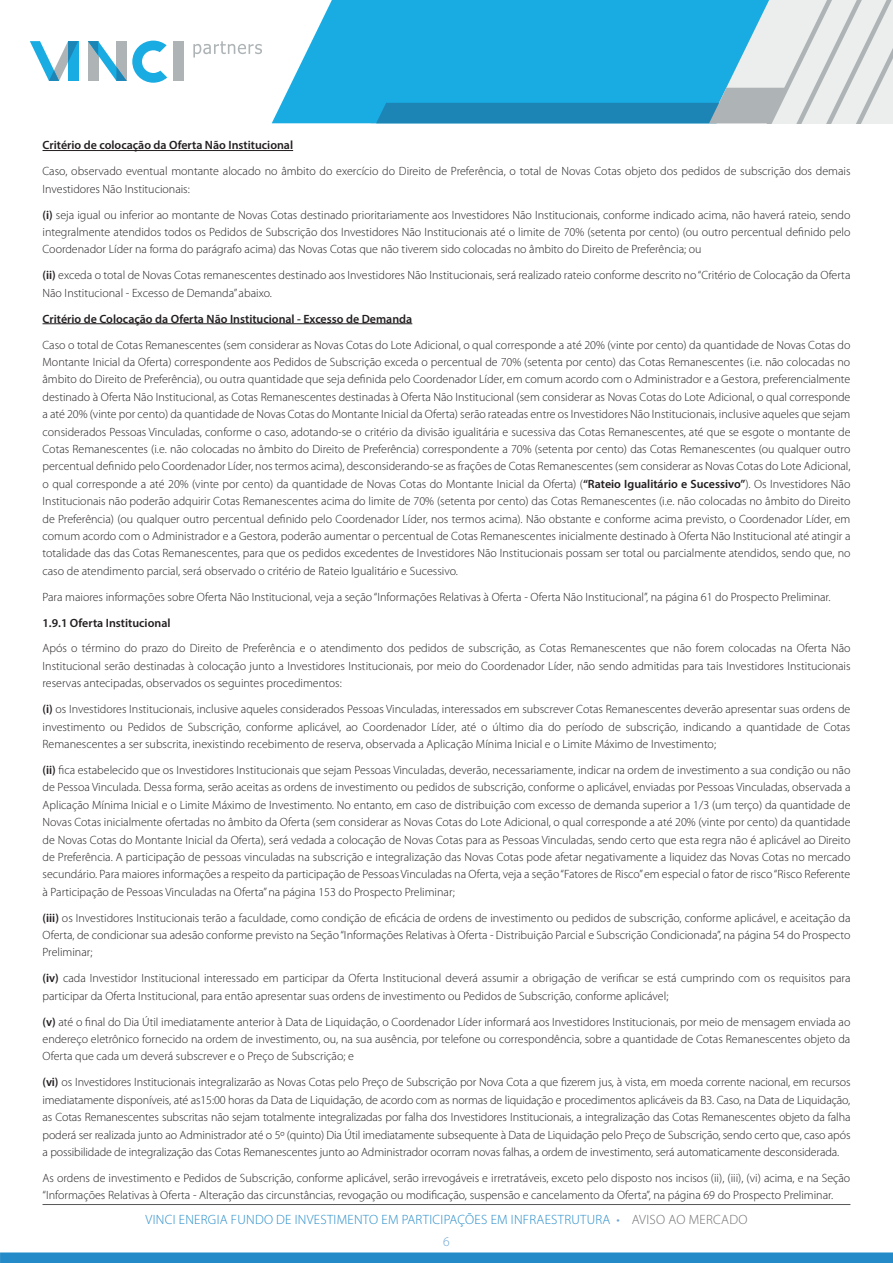
<style>
.page{position:relative;width:893px;height:1263px;background:#fff}
.page>*{position:absolute;margin:0;border:0;box-sizing:border-box;transform-origin:0 0}
.t1{font:300 13.5px/21.8px "Myriad Pro";letter-spacing:.02em;color:#248bc8;text-align:center}
.t2{font:300 12px/17.4px "Myriad Pro";color:#231f20;text-align:justify}
.t3{font:600 12px "Myriad Pro";color:#231f20}
.s1{font-weight:600}
.s2{color:#6fa6d5}
.s3{color:#6c6d70}
</style>
<div class="page">
<div style="left:0;top:1252px;width:893px;height:11px;background:#248bc8"></div>
<hr style="left:43px;top:1204px;width:807px;height:1px;background:#57585a">
<svg style="left:272px;top:0;width:104px;height:123px;fill:#18ace3"></svg>
<svg style="left:376px;top:0;width:516px;height:123px;background:#52b7dd"></svg>
<div style="left:173px;top:41px;width:11px;height:40px;background:#aeb4b6"></div>
<svg style="left:30px;top:41px;width:48px;height:40px"></svg>
<svg style="left:88px;top:41px;width:79px;height:42px"></svg>
<svg style="left:193px;top:41px;width:69px;height:17px"></svg>
<hr style="left:43px;top:150px;width:250px;height:1px;background:#231f20">
<hr style="left:43px;top:323px;width:369px;height:1px;background:#231f20">
<p class="t3" style="left:43px;top:138px;width:252px">Critério de colocação da Oferta Não Institucional</p>
<p class="t2" style="left:43px;top:163px;width:809px">Caso, observado eventual montante alocado no âmbito do exercício do Direito de Preferência, o total de Novas Cotas objeto dos pedidos de subscrição dos demais<br>Investidores Não Institucionais:</p>
<p class="t2" style="left:43px;top:206px;width:809px"><span class="s1">(i)</span> seja igual ou inferior ao montante de Novas Cotas destinado prioritariamente aos Investidores Não Institucionais, conforme indicado acima, não haverá rateio, sendo integralmente atendidos todos os Pedidos de Subscrição dos Investidores Não Institucionais até o limite de 70% (setenta por cento) (ou outro percentual definido pelo Coordenador Líder na forma do parágrafo acima) das Novas Cotas que não tiverem sido colocadas no âmbito do Direito de Preferência; ou</p>
<p class="t2" style="left:43px;top:267px;width:809px"><span class="s1">(ii)</span> exceda o total de Novas Cotas remanescentes destinado aos Investidores Não Institucionais, será realizado rateio conforme descrito no “Critério de Colocação da Oferta<br>Não Institucional - Excesso de Demanda” abaixo.</p>
<p class="t3" style="left:43px;top:311px;width:371px">Critério de Colocação da Oferta Não Institucional - Excesso de Demanda</p>
<p class="t2" style="left:43px;top:336px;width:809px">Caso o total de Cotas Remanescentes (sem considerar as Novas Cotas do Lote Adicional, o qual corresponde a até 20% (vinte por cento) da quantidade de Novas Cotas do Montante Inicial da Oferta) correspondente aos Pedidos de Subscrição exceda o percentual de 70% (setenta por cento) das Cotas Remanescentes (i.e. não colocadas no âmbito do Direito de Preferência), ou outra quantidade que seja definida pelo Coordenador Líder, em comum acordo com o Administrador e a Gestora, preferencialmente destinado à Oferta Não Institucional, as Cotas Remanescentes destinadas à Oferta Não Institucional (sem considerar as Novas Cotas do Lote Adicional, o qual corresponde a até 20% (vinte por cento) da quantidade de Novas Cotas do Montante Inicial da Oferta) serão rateadas entre os Investidores Não Institucionais, inclusive aqueles que sejam considerados Pessoas Vinculadas, conforme o caso, adotando-se o critério da divisão igualitária e sucessiva das Cotas Remanescentes, até que se esgote o montante de Cotas Remanescentes (i.e. não colocadas no âmbito do Direito de Preferência) correspondente a 70% (setenta por cento) das Cotas Remanescentes (ou qualquer outro percentual definido pelo Coordenador Líder, nos termos acima), desconsiderando-se as frações de Cotas Remanescentes (sem considerar as Novas Cotas do Lote Adicional, o qual corresponde a até 20% (vinte por cento) da quantidade de Novas Cotas do Montante Inicial da Oferta) (<span class="s1">“Rateio Igualitário e Sucessivo”</span>). Os Investidores Não Institucionais não poderão adquirir Cotas Remanescentes acima do limite de 70% (setenta por cento) das Cotas Remanescentes (i.e. não colocadas no âmbito do Direito de Preferência) (ou qualquer outro percentual definido pelo Coordenador Líder, nos termos acima). Não obstante e conforme acima previsto, o Coordenador Líder, em comum acordo com o Administrador e a Gestora, poderão aumentar o percentual de Cotas Remanescentes inicialmente destinado à Oferta Não Institucional até atingir a totalidade das das Cotas Remanescentes, para que os pedidos excedentes de Investidores Não Institucionais possam ser total ou parcialmente atendidos, sendo que, no caso de atendimento parcial, será observado o critério de Rateio Igualitário e Sucessivo.</p>
<p class="t2" style="left:43px;top:588px;width:790px">Para maiores informações sobre Oferta Não Institucional, veja a seção “Informações Relativas à Oferta - Oferta Não Institucional”, na página 61 do Prospecto Preliminar.</p>
<p class="t3" style="left:43px;top:615px;width:129px">1.9.1 Oferta Institucional</p>
<p class="t2" style="left:43px;top:640px;width:809px">Após o término do prazo do Direito de Preferência e o atendimento dos pedidos de subscrição, as Cotas Remanescentes que não forem colocadas na Oferta Não Institucional serão destinadas à colocação junto a Investidores Institucionais, por meio do Coordenador Líder, não sendo admitidas para tais Investidores Institucionais reservas antecipadas, observados os seguintes procedimentos:</p>
<p class="t2" style="left:43px;top:701px;width:809px"><span class="s1">(i)</span> os Investidores Institucionais, inclusive aqueles considerados Pessoas Vinculadas, interessados em subscrever Cotas Remanescentes deverão apresentar suas ordens de investimento ou Pedidos de Subscrição, conforme aplicável, ao Coordenador Líder, até o último dia do período de subscrição, indicando a quantidade de Cotas Remanescentes a ser subscrita, inexistindo recebimento de reserva, observada a Aplicação Mínima Inicial e o Limite Máximo de Investimento;</p>
<p class="t2" style="left:43px;top:761px;width:809px"><span class="s1">(ii)</span> fica estabelecido que os Investidores Institucionais que sejam Pessoas Vinculadas, deverão, necessariamente, indicar na ordem de investimento a sua condição ou não de Pessoa Vinculada. Dessa forma, serão aceitas as ordens de investimento ou pedidos de subscrição, conforme o aplicável, enviadas por Pessoas Vinculadas, observada a Aplicação Mínima Inicial e o Limite Máximo de Investimento. No entanto, em caso de distribuição com excesso de demanda superior a 1/3 (um terço) da quantidade de Novas Cotas inicialmente ofertadas no âmbito da Oferta (sem considerar as Novas Cotas do Lote Adicional, o qual corresponde a até 20% (vinte por cento) da quantidade de Novas Cotas do Montante Inicial da Oferta), será vedada a colocação de Novas Cotas para as Pessoas Vinculadas, sendo certo que esta regra não é aplicável ao Direito de Preferência. A participação de pessoas vinculadas na subscrição e integralização das Novas Cotas pode afetar negativamente a liquidez das Novas Cotas no mercado secundário. Para maiores informações a respeito da participação de Pessoas Vinculadas na Oferta, veja a seção “Fatores de Risco” em especial o fator de risco “Risco Referente à Participação de Pessoas Vinculadas na Oferta” na página 153 do Prospecto Preliminar;</p>
<p class="t2" style="left:43px;top:909px;width:809px"><span class="s1">(iii)</span> os Investidores Institucionais terão a faculdade, como condição de eficácia de ordens de investimento ou pedidos de subscrição, conforme aplicável, e aceitação da Oferta, de condicionar sua adesão conforme previsto na Seção “Informações Relativas à Oferta - Distribuição Parcial e Subscrição Condicionada”, na página 54 do Prospecto Preliminar;</p>
<p class="t2" style="left:43px;top:970px;width:809px"><span class="s1">(iv)</span> cada Investidor Institucional interessado em participar da Oferta Institucional deverá assumir a obrigação de verificar se está cumprindo com os requisitos para participar da Oferta Institucional, para então apresentar suas ordens de investimento ou Pedidos de Subscrição, conforme aplicável;</p>
<p class="t2" style="left:43px;top:1013px;width:809px"><span class="s1">(v)</span> até o final do Dia Útil imediatamente anterior à Data de Liquidação, o Coordenador Líder informará aos Investidores Institucionais, por meio de mensagem enviada ao endereço eletrônico fornecido na ordem de investimento, ou, na sua ausência, por telefone ou correspondência, sobre a quantidade de Cotas Remanescentes objeto da Oferta que cada um deverá subscrever e o Preço de Subscrição; e</p>
<p class="t2" style="left:43px;top:1074px;width:809px"><span class="s1">(vi)</span> os Investidores Institucionais integralizarão as Novas Cotas pelo Preço de Subscrição por Nova Cota a que fizerem jus, à vista, em moeda corrente nacional, em recursos imediatamente disponíveis, até as15:00 horas da Data de Liquidação, de acordo com as normas de liquidação e procedimentos aplicáveis da B3. Caso, na Data de Liquidação, as Cotas Remanescentes subscritas não sejam totalmente integralizadas por falha dos Investidores Institucionais, a integralização das Cotas Remanescentes objeto da falha poderá ser realizada junto ao Administrador até o 5º (quinto) Dia Útil imediatamente subsequente à Data de Liquidação pelo Preço de Subscrição, sendo certo que, caso após a possibilidade de integralização das Cotas Remanescentes junto ao Administrador ocorram novas falhas, a ordem de investimento, será automaticamente desconsiderada.</p>
<p class="t2" style="left:43px;top:1169px;width:809px">As ordens de investimento e Pedidos de Subscrição, conforme aplicável, serão irrevogáveis e irretratáveis, exceto pelo disposto nos incisos (ii), (iii), (vi) acima, e na Seção “Informações Relativas à Oferta - Alteração das circunstâncias, revogação ou modificação, suspensão e cancelamento da Oferta”, na página 69 do Prospecto Preliminar.</p>
<p class="t1" style="left:146px;top:1209px;width:603px">VINCI ENERGIA FUNDO DE INVESTIMENTO EM PARTICIPAÇÕES EM INFRAESTRUTURA <span class="s2">•</span> <span class="s3">AVISO AO MERCADO<br></span><span class="s2">6</span></p>
</div>
